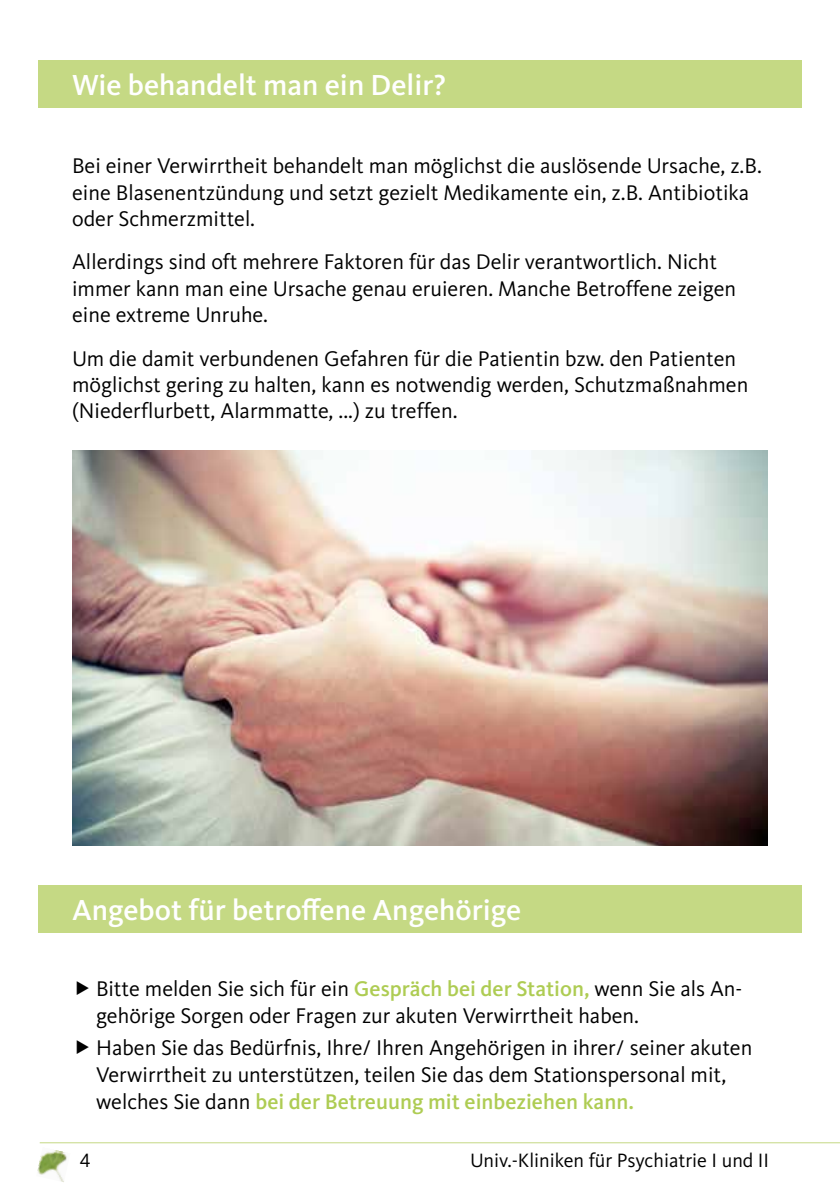
<style>
.page{position:relative;width:840px;height:1191px;background:#fff}
.page>*{position:absolute;margin:0;border:0;box-sizing:border-box;transform-origin:0 0}
.t1{font:500 30px "Kievit Pro";color:#fff}
.t2{font:22px/26.4px "Kievit Pro";color:#000}
.t3{font:20px "Kievit Pro";color:#000}
.s1{font-weight:500;color:#aecc53}
</style>
<div class="page">
<img style="left:37px;top:1150px;width:30px;height:32px">
<hr style="left:40px;top:1142px;width:799px;height:1px;background:#c5d984">
<div style="left:38px;top:61px;width:763px;height:47px;background:#c5d984"></div>
<div style="left:38px;top:885px;width:763px;height:47px;background:#c5d984"></div>
<img style="left:72px;top:451px;width:695px;height:394px">
<h1 class="t1" style="left:72px;top:67px;width:375px">Wie behandelt man ein Delir?</h1>
<p class="t2" style="left:72px;top:152px;width:691px">Bei einer Verwirrtheit behandelt man möglichst die auslösende Ursache, z.B. eine Blasenentzündung und setzt gezielt Medikamente ein, z.B. Antibiotika oder Schmerzmittel.</p>
<p class="t2" style="left:72px;top:249px;width:665px">Allerdings sind oft mehrere Faktoren für das Delir verantwortlich. Nicht immer kann man eine Ursache genau eruieren. Manche Betroffene zeigen eine extreme Unruhe.</p>
<p class="t2" style="left:72px;top:345px;width:677px">Um die damit verbundenen Gefahren für die Patientin bzw. den Patienten möglichst gering zu halten, kann es notwendig werden, Schutzmaßnahmen (Niederflurbett, Alarmmatte, ...) zu treffen.</p>
<h1 class="t1" style="left:72px;top:891px;width:450px">Angebot für betroffene Angehörige</h1>
<p class="t2" style="left:96px;top:974px;width:647px;line-height:27px">Bitte melden Sie sich für ein <span class="s1">Gespräch bei der Station,</span> wenn Sie als An&shy;gehörige Sorgen oder Fragen zur akuten Verwirrtheit haben.</p>
<p class="t2" style="left:96px;top:1034px;width:657px;line-height:27px">Haben Sie das Bedürfnis, Ihre/ Ihren Angehörigen in ihrer/ seiner akuten<br>Verwirrtheit zu unterstützen, teilen Sie das dem Stationspersonal mit, welches Sie dann <span class="s1">bei der Betreuung mit einbeziehen kann.</span></p>
<p class="t3" style="left:80px;top:1148px;width:12px">4</p>
<p class="t3" style="left:470px;top:1148px;width:300px">Univ.-Kliniken für Psychiatrie I und II</p>
</div>
